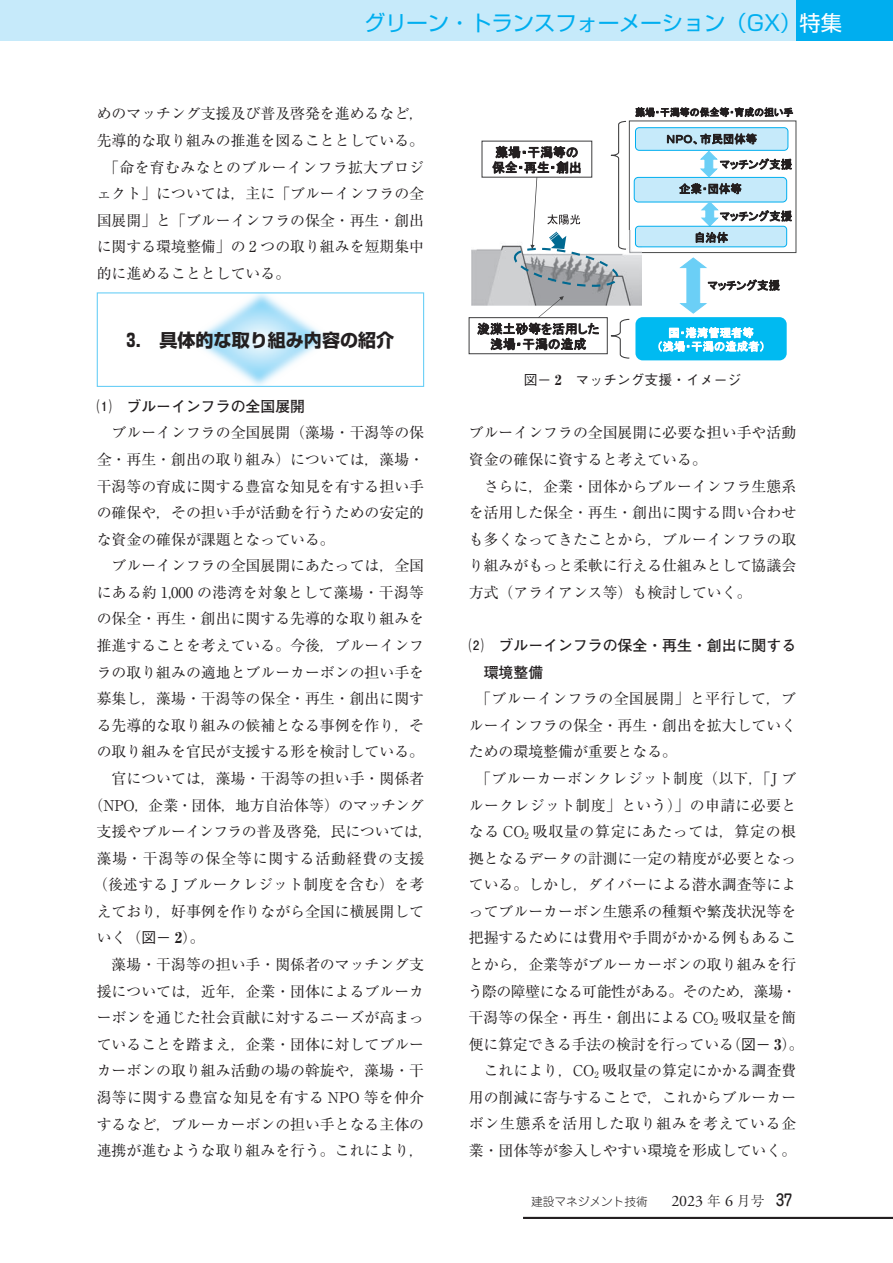
<style>
.page{position:relative;width:893px;height:1263px;background:#fff}
.page>*{position:absolute;margin:0;border:0;box-sizing:border-box;transform-origin:0 0}
.t1{font:21.3px "Shin Go Pr 6 N";color:#00aeef}
.大見出し_1__特集{font:700 18px "Shin Go Pr 6 N";color:#231f20}
.本文_14Q{font:14.85px/26.5px "Ryumin Pr 6 N";color:#231f20;text-align:justify}
.中見出し__1___太ゴ_前アキ{font:700 14.85px/26.5px "Futo Go B101 Pr 6 N";color:#231f20}
.本文_14Q-2{font:14.85px "Ryumin Pr 6 N";letter-spacing:-.02em;color:#231f20}
.本文_14Q-3{font:14.85px "Ryumin Pr 6 N";letter-spacing:.055em;color:#231f20}
.中見出し__1___太ゴ{font:700 14.85px "Futo Go B101 Pr 6 N";color:#231f20}
.キャプション{font:500 13.8px "Gothic BBB Pr 6 N";color:#231f20}
.t2{font:300 11.7px "Jun 101 Pro";color:#231f20}
.s1{color:#fff}
.s2{font-family:"Gothic BBB Pr 6 N";font-weight:500}
.s3{font-weight:800}
.s4{font-family:"Ryumin Pr 6 N";font-weight:800}
.s5{font-family:"Adobe Garamond Pro";font-weight:400;font-size:15.9px}
.s6{font-family:"Ryumin Pr 6 N";font-size:13.8px}
.s7{font-family:"Jun 34 Pro";font-weight:500;font-size:15.9px}
</style>
<div class="page">
<div style="left:795px;top:0;width:98px;height:40px;background:#00aeef"></div>
<div style="left:0;top:0;width:795px;height:40px;background:#c6eafa"></div>
<div style="left:97px;top:292px;width:327px;height:95px;border:1px solid #6bcff6"></div>
<div style="left:635px;top:317px;width:152px;height:43px;background:#00baf1;border-radius:7px"></div>
<svg style="left:659px;top:327px;width:104px;height:25px"></svg>
<div style="left:634px;top:177px;width:153px;height:25px;background:#c6eafa;border-radius:4px"></div>
<div style="left:634px;top:177px;width:153px;height:25px;border:1px solid #00aeef;border-radius:4px"></div>
<div style="left:635px;top:128px;width:153px;height:22px;background:#c6eafa;border-radius:4px"></div>
<div style="left:635px;top:127px;width:153px;height:24px;border:1px solid #00aeef;border-radius:4px"></div>
<svg style="left:679px;top:257px;width:101px;height:57px"></svg>
<div style="left:629px;top:121px;width:167px;height:132px;border:1px solid #4a4b4c"></div>
<img style="left:471px;top:230px;width:170px;height:75px">
<div style="left:469px;top:317px;width:138px;height:37px;border:1px solid #3d3d3e"></div>
<svg style="left:477px;top:296px;width:122px;height:59px"></svg>
<svg style="left:610px;top:318px;width:20px;height:41px"></svg>
<svg style="left:492px;top:120px;width:135px;height:169px"></svg>
<div style="left:635px;top:226px;width:152px;height:21px;background:#c6eafa;border-radius:3px"></div>
<div style="left:635px;top:226px;width:152px;height:21px;border:1px solid #00aeef;border-radius:3px"></div>
<svg style="left:679px;top:151px;width:113px;height:43px"></svg>
<svg style="left:635px;top:108px;width:158px;height:36px"></svg>
<svg style="left:696px;top:201px;width:96px;height:42px"></svg>
<hr style="left:523px;top:1217px;width:370px;height:2px;background:#231f20">
<h1 class="t1" style="left:364px;top:6px;width:479px">グリーン・トランスフォーメーション（GX）<span class="s1">特集</span></h1>
<p class="本文_14Q" style="left:97px;top:100px;width:329px">めのマッチング支援及び普及啓発を進めるなど，先導的な取り組みの推進を図ることとしている。</p>
<p class="本文_14Q" style="left:97px;top:153px;width:329px;text-indent:7px">「命を育むみなとのブルーインフラ拡大プロジェクト」については，主に「ブルーインフラの全国展開」と「ブルーインフラの保全・再生・創出に関する環境整備」の 2 つの取り組みを短期集中的に進めることとしている。</p>
<p class="大見出し_1__特集" style="left:127px;top:325px;width:269px">3.　具体的な取り組み内容の紹介</p>
<p class="中見出し__1___太ゴ" style="left:97px;top:394px;width:210px">⑴　ブルーインフラの全国展開</p>
<p class="本文_14Q" style="left:97px;top:419px;width:329px;text-indent:15px">ブルーインフラの全国展開（藻場・干潟等の保全・再生・創出の取り組み）については，藻場・干潟等の育成に関する豊富な知見を有する担い手の確保や，その担い手が活動を行うための安定的な資金の確保が課題となっている。</p>
<p class="本文_14Q" style="left:97px;top:552px;width:329px;text-indent:15px">ブルーインフラの全国展開にあたっては，全国にある約 1,000 の港湾を対象として藻場・干潟等の保全・再生・創出に関する先導的な取り組みを推進することを考えている。今後，ブルーインフラの取り組みの適地とブルーカーボンの担い手を募集し，藻場・干潟等の保全・再生・創出に関する先導的な取り組みの候補となる事例を作り，その取り組みを官民が支援する形を検討している。</p>
<p class="本文_14Q" style="left:112px;top:764px;width:314px">官については，藻場・干潟等の担い手・関係者</p>
<p class="本文_14Q-2" style="left:88px;top:793px;width:337px">（NPO，企業・団体，地方自治体等）のマッチング</p>
<p class="本文_14Q" style="left:97px;top:817px;width:338px">支援やブルーインフラの普及啓発，民については，</p>
<p class="本文_14Q-3" style="left:97px;top:846px;width:329px">藻場・干潟等の保全等に関する活動経費の支援</p>
<p class="本文_14Q" style="left:93px;top:871px;width:333px">（後述する J ブルークレジット制度を含む）を考</p>
<p class="本文_14Q" style="left:97px;top:897px;width:329px">えており，好事例を作りながら全国に横展開して</p>
<p class="本文_14Q" style="left:97px;top:924px;width:109px">いく（<span class="s2">図－</span> <span class="s3">2</span>）。</p>
<p class="本文_14Q" style="left:97px;top:950px;width:329px;text-indent:15px">藻場・干潟等の担い手・関係者のマッチング支援については，近年，企業・団体によるブルーカーボンを通じた社会貢献に対するニーズが高まっていることを踏まえ，企業・団体に対してブルーカーボンの取り組み活動の場の斡旋や，藻場・干潟等に関する豊富な知見を有する NPO 等を仲介するなど，ブルーカーボンの担い手となる主体の連携が進むような取り組みを行う。これにより，</p>
<p class="キャプション" style="left:524px;top:369px;width:219px">図－ <span class="s4">2</span>　マッチング支援・イメージ</p>
<p class="本文_14Q" style="left:469px;top:419px;width:329px">ブルーインフラの全国展開に必要な担い手や活動資金の確保に資すると考えている。</p>
<p class="本文_14Q" style="left:469px;top:472px;width:329px;text-indent:15px">さらに，企業・団体からブルーインフラ生態系を活用した保全・再生・創出に関する問い合わせも多くなってきたことから，ブルーインフラの取り組みがもっと柔軟に行える仕組みとして協議会方式（アライアンス等）も検討していく。</p>
<p class="中見出し__1___太ゴ_前アキ" style="left:484px;top:632px;width:314px;text-indent:-15px">⑵　ブルーインフラの保全・再生・創出に関する環境整備</p>
<p class="本文_14Q" style="left:469px;top:685px;width:329px;text-indent:7px">「ブルーインフラの全国展開」と平行して，ブルーインフラの保全・再生・創出を拡大していくための環境整備が重要となる。</p>
<p class="本文_14Q" style="left:468px;top:764px;width:337px;text-align:center">「ブルーカーボンクレジット制度（以下，「J ブルークレジット制度」という）」の申請に必要となる CO<sub>2</sub> 吸収量の算定にあたっては，算定の根拠となるデータの計測に一定の精度が必要となっている。しかし，ダイバーによる潜水調査等によってブルーカーボン生態系の種類や繁茂状況等を把握するためには費用や手間がかかる例もあることから，企業等がブルーカーボンの取り組みを行う際の障壁になる可能性がある。そのため，藻場・干潟等の保全・再生・創出による CO<sub>2</sub> 吸収量を簡便に算定できる手法の検討を行っている（<span class="s2">図－</span> <span class="s3">3</span>）。</p>
<p class="本文_14Q" style="left:469px;top:1056px;width:329px;text-indent:15px">これにより，CO<sub>2</sub> 吸収量の算定にかかる調査費用の削減に寄与することで，これからブルーカーボン生態系を活用した取り組みを考えている企業・団体等が参入しやすい環境を形成していく。</p>
<p class="t2" style="left:531px;top:1192px;width:262px">建設マネジメント技術　　<span class="s5">2023</span> <span class="s6">年</span> <span class="s5">6</span> <span class="s6">月号</span> <span class="s7">37</span></p>
</div>
